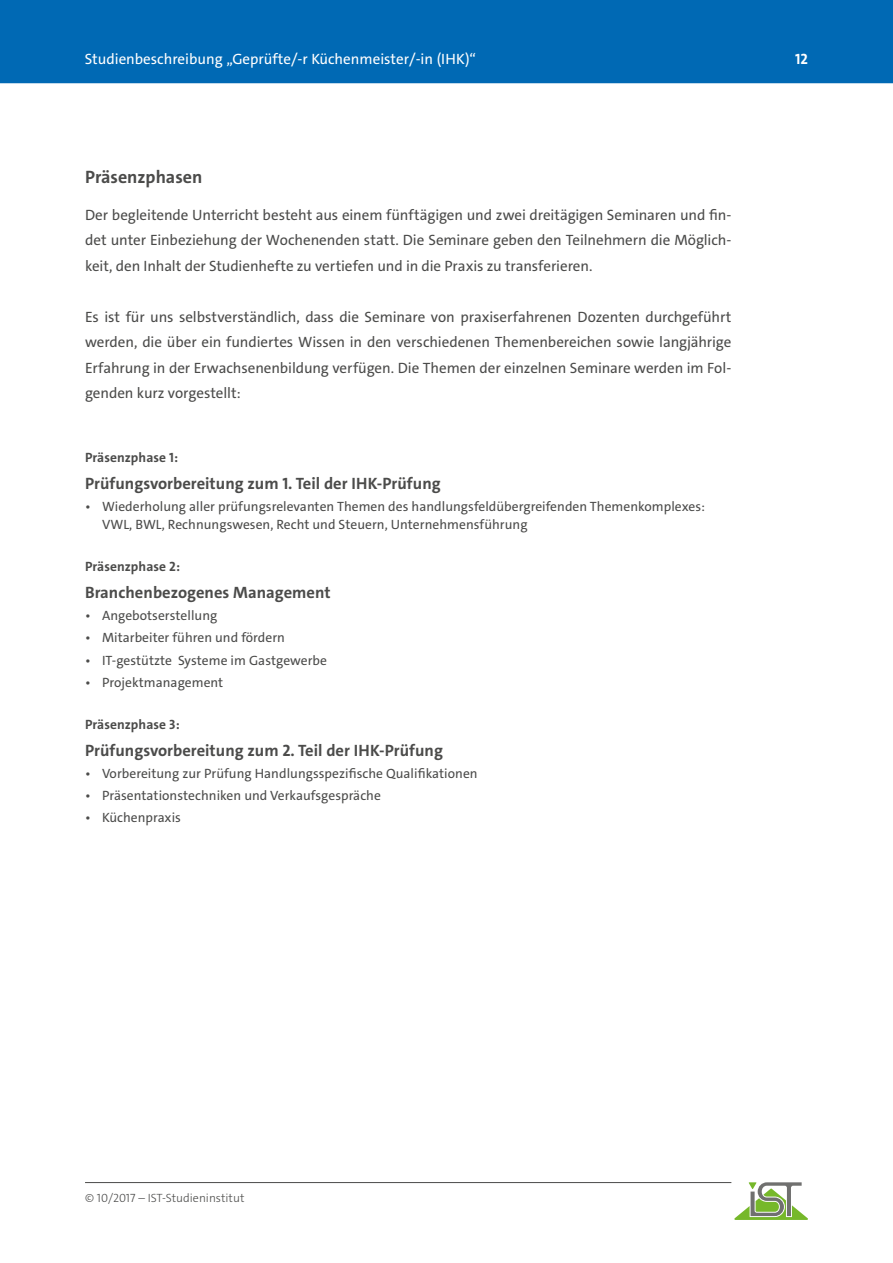
<style>
.page{position:relative;width:893px;height:1263px;background:#fff}
.page>*{position:absolute;margin:0;border:0;box-sizing:border-box;transform-origin:0 0}
.t1{font:700 18px "The Sans C4 s";color:#4b4b4a}
.t2{font:700 16.5px "The Sans C4 s";letter-spacing:.005em;color:#4b4b4a}
.t3{font:15px/25.5px "The Sans C4 s";letter-spacing:-.005em;color:#4b4b4a;text-align:justify}
.t4{font:15px "The Sans C4 s";color:#fff}
.t5{font:700 15px "The Sans C4 s";color:#fff}
.t6{font:13.5px/18px "The Sans C4 s";letter-spacing:.005em;color:#4b4b4a}
.t7{font:700 13.5px "The Sans C4 s";letter-spacing:.005em;color:#4b4b4a}
.t8{font:300 12px "The Sans C4 s";color:#4b4b4a}
</style>
<div class="page">
<hr style="left:85px;top:1182px;width:646px;height:1px;background:#4b4b4a">
<svg style="left:734px;top:1182px;width:74px;height:38px"></svg>
<div style="left:0;top:0;width:893px;height:83px;background:#0069b4"></div>
<p class="t4" style="left:85px;top:49px;width:393px">Studienbeschreibung „Geprüfte/-r Küchenmeister/-in (IHK)“</p>
<p class="t5" style="left:795px;top:49px;width:14px">12</p>
<p class="t1" style="left:85px;top:166px;width:119px">Präsenzphasen</p>
<p class="t3" style="left:85px;top:202px;width:648px">Der begleitende Unterricht besteht aus einem fünftägigen und zwei dreitägigen Seminaren und fin&shy;det unter Einbeziehung der Wochenenden statt. Die Seminare geben den Teilnehmern die Möglich&shy;keit, den Inhalt der Studienhefte zu vertiefen und in die Praxis zu transferieren.</p>
<p class="t3" style="left:85px;top:304px;width:648px">Es ist für uns selbstverständlich, dass die Seminare von praxiserfahrenen Dozenten durchgeführt werden, die über ein fundiertes Wissen in den verschiedenen Themenbereichen sowie langjährige Erfahrung in der Erwachsenenbildung verfügen. Die Themen der einzelnen Seminare werden im Fol&shy;genden kurz vorgestellt:</p>
<p class="t7" style="left:85px;top:448px;width:95px">Präsenzphase 1:</p>
<p class="t2" style="left:85px;top:472px;width:357px">Prüfungsvorbereitung zum 1. Teil der IHK-Prüfung</p>
<p class="t6" style="left:102px;top:497px;width:604px;text-indent:-17px">• Wiederholung aller prüfungsrelevanten Themen des handlungsfeldübergreifenden Themenkomplexes:<br>VWL, BWL, Rechnungswesen, Recht und Steuern, Unternehmensführung</p>
<p class="t7" style="left:85px;top:557px;width:96px">Präsenzphase 2:</p>
<p class="t2" style="left:85px;top:582px;width:247px">Branchenbezogenes Management</p>
<p class="t6" style="left:85px;top:606px;width:134px">• Angebotserstellung</p>
<p class="t6" style="left:85px;top:629px;width:201px">• Mitarbeiter führen und fördern</p>
<p class="t6" style="left:85px;top:651px;width:244px">• IT-gestützte Systeme im Gastgewerbe</p>
<p class="t6" style="left:85px;top:673px;width:140px">• Projektmanagement</p>
<p class="t7" style="left:85px;top:715px;width:96px">Präsenzphase 3:</p>
<p class="t2" style="left:85px;top:739px;width:359px">Prüfungsvorbereitung zum 2. Teil der IHK-Prüfung</p>
<p class="t6" style="left:85px;top:764px;width:394px">• Vorbereitung zur Prüfung Handlungsspezifische Qualifikationen</p>
<p class="t6" style="left:85px;top:787px;width:297px">• Präsentationstechniken und Verkaufsgespräche</p>
<p class="t6" style="left:85px;top:809px;width:97px">• Küchenpraxis</p>
<p class="t8" style="left:85px;top:1190px;width:161px">© 10/2017 – IST-Studieninstitut</p>
</div>
